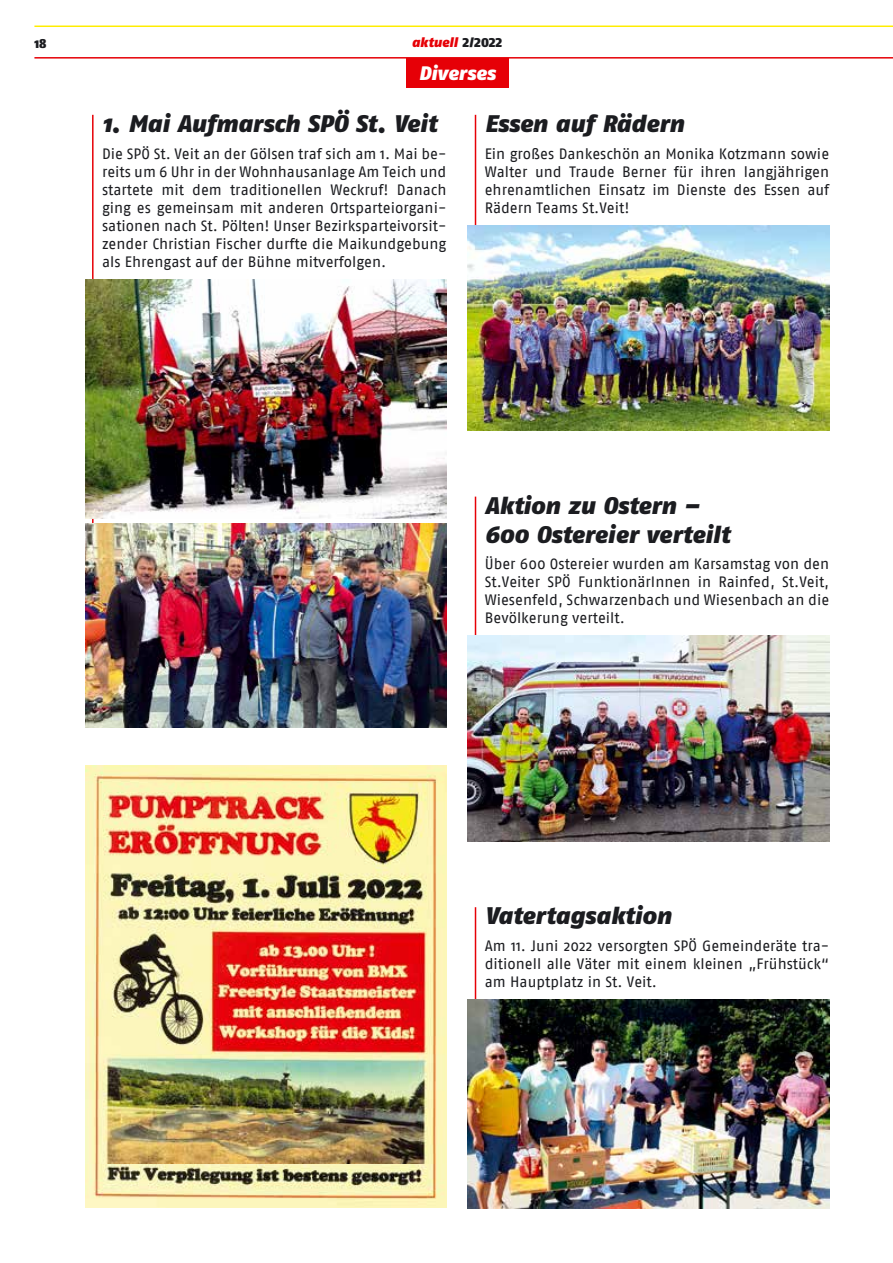
<style>
.page{position:relative;width:893px;height:1263px;background:#fff}
.page>*{position:absolute;margin:0;border:0;box-sizing:border-box;transform-origin:0 0}
.t1{font:italic 900 24px/28.8px "Fago No";color:#1b1c20}
.t2{font:italic 900 19.5px "Fago No";color:#fff}
.t3{font:15px/18px "Fago No";color:#1b1c20;text-align:justify}
.t4{font:italic 900 13.5px "Fago No";color:#e60007}
.t5{font:900 13.5px "Fago Co";color:#1b1c20}
.s1{font-family:"Fago No Lf";font-style:normal;color:#1b1c20}
</style>
<div class="page">
<hr style="left:34px;top:26px;width:859px;height:1px;background:#ffed00">
<hr style="left:34px;top:57px;width:859px;height:2px;background:#e60007">
<div style="left:406px;top:58px;width:102px;height:30px;background:#e60007"></div>
<hr style="left:92px;top:115px;width:2px;height:612px;background:#e60007">
<hr style="left:475px;top:115px;width:1px;height:198px;background:#e60007">
<hr style="left:475px;top:907px;width:1px;height:198px;background:#e60007">
<img style="left:468px;top:225px;width:361px;height:206px">
<hr style="left:475px;top:497px;width:1px;height:197px;background:#e60007">
<img style="left:468px;top:636px;width:361px;height:205px">
<img style="left:468px;top:1000px;width:361px;height:209px">
<img style="left:85px;top:279px;width:361px;height:240px">
<img style="left:85px;top:524px;width:361px;height:203px">
<img style="left:85px;top:766px;width:361px;height:442px">
<p class="t5" style="left:34px;top:36px;width:14px">18</p>
<p class="t4" style="left:412px;top:34px;width:92px">aktuell <span class="s1">2/2022</span></p>
<h2 class="t2" style="left:419px;top:61px;width:78px">Diverses</h2>
<h1 class="t1" style="left:102px;top:109px;width:337px">1. Mai Aufmarsch SPÖ St. Veit</h1>
<p class="t3" style="left:102px;top:144px;width:346px">Die SPÖ St. Veit an der Gölsen traf sich am 1. Mai be&shy;reits um 6 Uhr in der Wohnhausanlage Am Teich und startete mit dem traditionellen Weckruf! Danach ging es gemeinsam mit anderen Ortsparteiorgani&shy;sationen nach St. Pölten! Unser Bezirksparteivorsit&shy;zender Christian Fischer durfte die Maikundgebung als Ehrengast auf der Bühne mitverfolgen.</p>
<h1 class="t1" style="left:485px;top:109px;width:201px">Essen auf Rädern</h1>
<p class="t3" style="left:485px;top:144px;width:346px">Ein großes Dankeschön an Monika Kotzmann sowie Walter und Traude Berner für ihren langjährigen ehrenamtlichen Einsatz im Dienste des Essen auf Rädern Teams St.Veit!</p>
<h1 class="t1" style="left:485px;top:491px;width:247px">Aktion zu Ostern –<br>600 Ostereier verteilt</h1>
<p class="t3" style="left:485px;top:555px;width:346px">Über 600 Ostereier wurden am Karsamstag von den St.Veiter SPÖ FunktionärInnen in Rainfed, St.Veit, Wiesenfeld, Schwarzenbach und Wiesenbach an die Bevölkerung verteilt.</p>
<h1 class="t1" style="left:485px;top:901px;width:188px">Vatertagsaktion</h1>
<p class="t3" style="left:485px;top:937px;width:346px">Am 11. Juni 2022 versorgten SPÖ Gemeinderäte tra&shy;ditionell alle Väter mit einem kleinen „Frühstück“ am Hauptplatz in St. Veit.</p>
</div>
